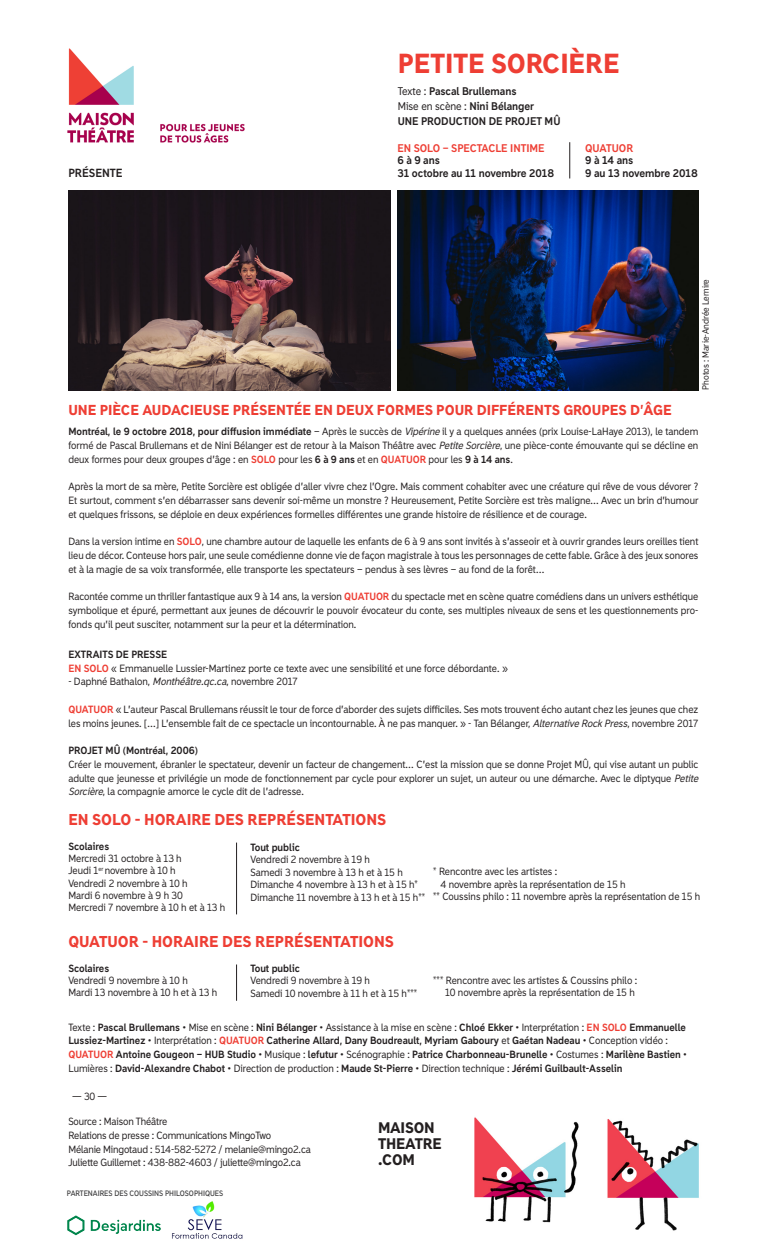
<style>
.page{position:relative;width:765px;height:1260px;background:#fff}
.page>*{position:absolute;margin:0;border:0;box-sizing:border-box;transform-origin:0 0}
.t1{font:900 26.25px "Madras";color:#ee3e34}
.t2{font:900 15px "Madras";color:#ee3e34}
.t3{font:900 14.62px "Madras";letter-spacing:-.015em;color:#231f20}
.t4{font:900 13.75px "Madras";color:#ee3e34}
.t5{font:800 11.25px "Madras";color:#231f20}
.t6{font:800 10.62px/15px "Madras";letter-spacing:-.005em;color:#231f20}
.t7{font:800 10.62px "Madras";letter-spacing:-.005em;color:#ee3e34}
.t8{font:10px/13.8px "Madras";color:#231f20;text-align:justify}
.t9{font:800 10px/13.8px "Madras";color:#231f20}
.t10{font:8.75px "Madras";letter-spacing:-.005em;color:#231f20}
.t11{font:700 7.5px "Madras";letter-spacing:-.005em;color:#3e3e3f}
.s1{font-weight:400}
.s2{font-weight:800}
.s3{font-style:italic}
.s4{font-weight:800;color:#ee3e34}
.s5{color:#ee3e34}
</style>
<div class="page">
<hr style="left:236px;top:843px;width:1px;height:71px;background:#231f20">
<img style="left:67px;top:48px;width:178px;height:95px">
<img style="left:172px;top:1201px;width:71px;height:38px">
<img style="left:67px;top:1215px;width:94px;height:21px">
<img style="left:607px;top:1119px;width:92px;height:112px">
<img style="left:474px;top:1117px;width:105px;height:106px">
<img style="left:68px;top:190px;width:323px;height:201px">
<img style="left:398px;top:190px;width:300px;height:201px">
<hr style="left:236px;top:965px;width:1px;height:36px;background:#231f20">
<hr style="left:569px;top:142px;width:1px;height:36px;background:#231f20">
<p class="t5" style="left:68px;top:166px;width:56px">PRÉSENTE</p>
<p class="t1" style="left:398px;top:47px;width:223px">PETITE SORCIÈRE</p>
<p class="t6" style="left:398px;top:84px;width:138px"><span class="s1">Texte :</span> Pascal Brullemans<br><span class="s1">Mise en scène :</span> Nini Bélanger</p>
<p class="t6" style="left:398px;top:114px;width:164px">UNE PRODUCTION DE PROJET MÛ</p>
<p class="t7" style="left:397px;top:141px;width:149px">EN SOLO – SPECTACLE INTIME</p>
<p class="t6" style="left:397px;top:153px;width:44px">6 à 9 ans</p>
<p class="t6" style="left:397px;top:165px;width:158px">31 octobre au 11 novembre 2018</p>
<p class="t7" style="left:585px;top:141px;width:50px">QUATUOR</p>
<p class="t6" style="left:585px;top:153px;width:50px">9 à 14 ans</p>
<p class="t6" style="left:585px;top:165px;width:114px">9 au 13 novembre 2018</p>
<p class="t10" style="left:700px;top:390px;width:112px;rotate:-90deg">Photos : Marie-Andrée Lemire</p>
<p class="t4" style="left:68px;top:402px;width:605px">UNE PIÈCE AUDACIEUSE PRÉSENTÉE EN DEUX FORMES POUR DIFFÉRENTS GROUPES D’ÂGE</p>
<p class="t8" style="left:68px;top:425px;width:632px"><span class="s2">Montréal, le 9 octobre 2018, pour diffusion immédiate</span> – Après le succès de <span class="s3">Vipérine</span> il y a quelques années (prix Louise-LaHaye 2013), le tandem formé de Pascal Brullemans et de Nini Bélanger est de retour à la Maison Théâtre avec <span class="s3">Petite Sorcière</span>, une pièce-conte émouvante qui se décline en deux formes pour deux groupes d’âge : en <span class="s4">SOLO</span> pour les <span class="s2">6 à 9 ans</span> et en <span class="s4">QUATUOR</span> pour les <span class="s2">9 à 14 ans</span>.</p>
<p class="t8" style="left:68px;top:480px;width:632px">Après la mort de sa mère, Petite Sorcière est obligée d’aller vivre chez l’Ogre. Mais comment cohabiter avec une créature qui rêve de vous dévorer ?<br>Et surtout, comment s’en débarrasser sans devenir soi-même un monstre ? Heureusement, Petite Sorcière est très maligne… Avec un brin d’humour et quelques frissons, se déploie en deux expériences formelles différentes une grande histoire de résilience et de courage.</p>
<p class="t8" style="left:68px;top:535px;width:632px">Dans la version intime en <span class="s4">SOLO</span>, une chambre autour de laquelle les enfants de 6 à 9 ans sont invités à s’asseoir et à ouvrir grandes leurs oreilles tient lieu de décor. Conteuse hors pair, une seule comédienne donne vie de façon magistrale à tous les personnages de cette fable. Grâce à des jeux sonores et à la magie de sa voix transformée, elle transporte les spectateurs – pendus à ses lèvres – au fond de la forêt…</p>
<p class="t8" style="left:68px;top:590px;width:632px">Racontée comme un thriller fantastique aux 9 à 14 ans, la version <span class="s4">QUATUOR</span> du spectacle met en scène quatre comédiens dans un univers esthétique symbolique et épuré, permettant aux jeunes de découvrir le pouvoir évocateur du conte, ses multiples niveaux de sens et les questionnements pro&shy;fonds qu’il peut susciter, notamment sur la peur et la détermination.</p>
<p class="t9" style="left:68px;top:647px;width:100px">EXTRAITS DE PRESSE</p>
<p class="t8" style="left:68px;top:661px;width:441px"><span class="s4">EN SOLO</span> « Emmanuelle Lussier-Martinez porte ce texte avec une sensibilité et une force débordante. »</p>
<p class="t8" style="left:68px;top:675px;width:231px">- Daphné Bathalon, <span class="s3">Monthéâtre.qc.ca</span>, novembre 2017</p>
<p class="t8" style="left:68px;top:702px;width:632px"><span class="s4">QUATUOR</span> « L’auteur Pascal Brullemans réussit le tour de force d’aborder des sujets difficiles. Ses mots trouvent écho autant chez les jeunes que chez les moins jeunes. […] L’ensemble fait de ce spectacle un incontournable. À ne pas manquer. » - Tan Bélanger, <span class="s3">Alternative Rock Press</span>, novembre 2017</p>
<p class="t9" style="left:68px;top:744px;width:131px">PROJET MÛ (Montréal, 2006)</p>
<p class="t8" style="left:68px;top:757px;width:632px">Créer le mouvement, ébranler le spectateur, devenir un facteur de changement… C’est la mission que se donne Projet MÛ, qui vise autant un public adulte que jeunesse et privilégie un mode de fonctionnement par cycle pour explorer un sujet, un auteur ou une démarche. Avec le diptyque <span class="s3">Petite Sorcière</span>, la compagnie amorce le cycle dit de l’adresse.</p>
<p class="t2" style="left:68px;top:810px;width:319px">EN SOLO - HORAIRE DES REPRÉSENTATIONS</p>
<p class="t9" style="left:68px;top:840px;width:42px">Scolaires</p>
<p class="t8" style="left:68px;top:852px;width:115px">Mercredi 31 octobre à 13 h</p>
<p class="t8" style="left:68px;top:864px;width:109px">Jeudi 1<sup>er</sup> novembre à 10 h</p>
<p class="t8" style="left:68px;top:876px;width:121px">Vendredi 2 novembre à 10 h</p>
<p class="t8" style="left:68px;top:888px;width:116px">Mardi 6 novembre à 9 h 30</p>
<p class="t8" style="left:68px;top:900px;width:158px">Mercredi 7 novembre à 10 h et à 13 h</p>
<p class="t9" style="left:251px;top:840px;width:51px">Tout public</p>
<p class="t8" style="left:251px;top:852px;width:121px">Vendredi 2 novembre à 19 h</p>
<p class="t8" style="left:251px;top:865px;width:154px">Samedi 3 novembre à 13 h et à 15 h</p>
<p class="t8" style="left:251px;top:877px;width:169px">Dimanche 4 novembre à 13 h et à 15 h*</p>
<p class="t8" style="left:251px;top:890px;width:176px">Dimanche 11 novembre à 13 h et à 15 h**</p>
<p class="t8" style="left:433px;top:865px;width:126px">* Rencontre avec les artistes :</p>
<p class="t8" style="left:440px;top:877px;width:187px">4 novembre après la représentation de 15 h</p>
<p class="t8" style="left:433px;top:890px;width:269px">** Coussins philo : 11 novembre après la représentation de 15 h</p>
<p class="t2" style="left:68px;top:932px;width:327px">QUATUOR - HORAIRE DES REPRÉSENTATIONS</p>
<p class="t9" style="left:68px;top:962px;width:42px">Scolaires</p>
<p class="t8" style="left:68px;top:974px;width:121px">Vendredi 9 novembre à 10 h</p>
<p class="t8" style="left:68px;top:986px;width:150px">Mardi 13 novembre à 10 h et à 13 h</p>
<p class="t9" style="left:251px;top:961px;width:51px">Tout public</p>
<p class="t8" style="left:251px;top:974px;width:121px">Vendredi 9 novembre à 19 h</p>
<p class="t8" style="left:251px;top:986px;width:168px">Samedi 10 novembre à 11 h et à 15 h***</p>
<p class="t8" style="left:433px;top:973px;width:206px">*** Rencontre avec les artistes &amp; Coussins philo :</p>
<p class="t8" style="left:445px;top:986px;width:191px">10 novembre après la représentation de 15 h</p>
<p class="t9" style="left:68px;top:1020px;width:620px"><span class="s1">Texte :</span> Pascal Brullemans <span class="s1">• Mise en scène :</span> Nini Bélanger <span class="s1">• Assistance à la mise en scène :</span> Chloé Ekker <span class="s1">• Interprétation :</span> <span class="s5">EN SOLO</span> Emmanuelle Lussiez-Martinez <span class="s1">• Interprétation :</span> <span class="s5">QUATUOR</span> Catherine Allard, Dany Boudreault, Myriam Gaboury <span class="s1">et</span> Gaétan Nadeau <span class="s1">• Conception vidéo :<br></span><span class="s5">QUATUOR</span> Antoine Gougeon – HUB Studio <span class="s1">• Musique :</span> lefutur <span class="s1">• Scénographie :</span> Patrice Charbonneau-Brunelle <span class="s1">• Costumes :</span> Marilène Bastien <span class="s1">• Lumières :</span> David-Alexandre Chabot <span class="s1">• Direction de production :</span> Maude St-Pierre <span class="s1">• Direction technique :</span> Jérémi Guilbault-Asselin</p>
<p class="t8" style="left:72px;top:1089px;width:36px">— 30 —</p>
<p class="t8" style="left:68px;top:1115px;width:101px">Source : Maison Théâtre</p>
<p class="t8" style="left:68px;top:1128px;width:204px">Relations de presse : Communications MingoTwo</p>
<p class="t8" style="left:68px;top:1142px;width:244px">Mélanie Mingotaud : 514-582-5272 / melanie@mingo2.ca</p>
<p class="t8" style="left:68px;top:1156px;width:234px">Juliette Guillemet : 438-882-4603 / juliette@mingo2.ca</p>
<p class="t11" style="left:67px;top:1188px;width:158px">PARTENAIRES DES COUSSINS PHILOSOPHIQUES</p>
<p class="t3" style="left:378px;top:1118px;width:58px">MAISON</p>
<p class="t3" style="left:378px;top:1134px;width:65px">THEATRE</p>
<p class="t3" style="left:378px;top:1150px;width:38px">.COM</p>
</div>
